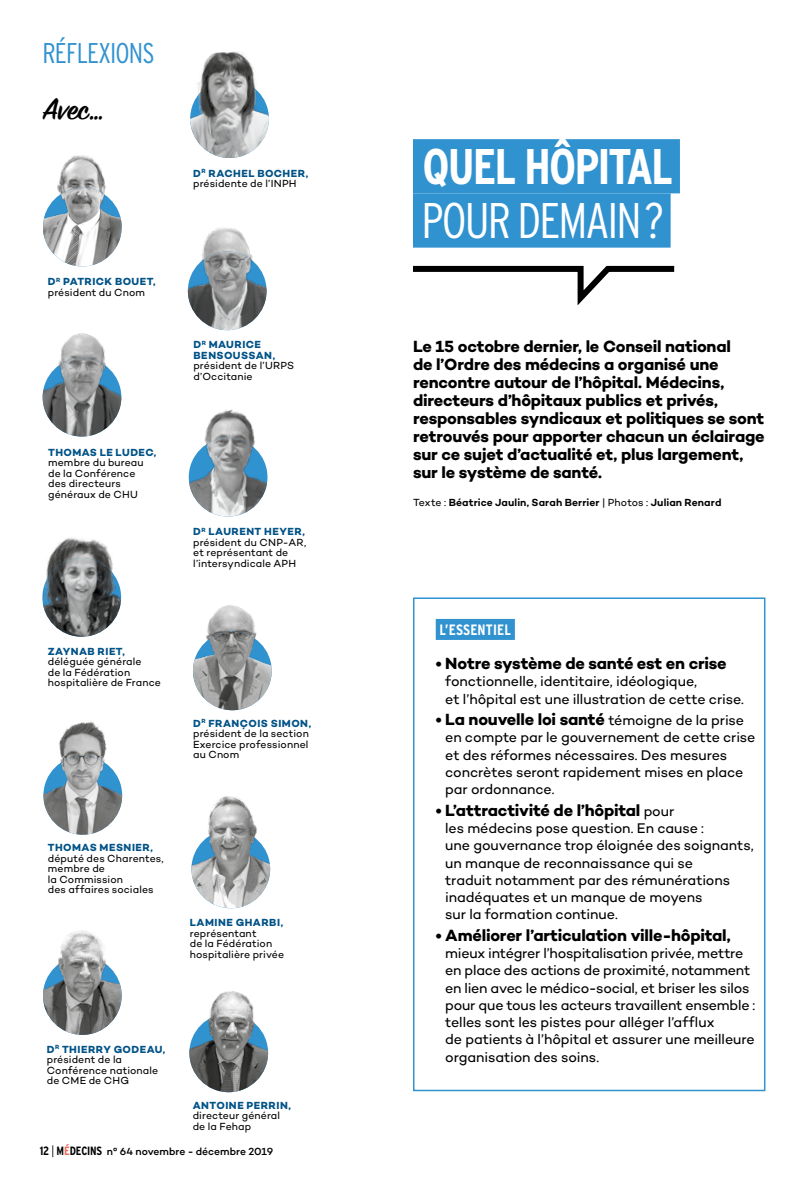
<style>
.page{position:relative;width:808px;height:1191px;background:#fff}
.page>*{position:absolute;margin:0;border:0;box-sizing:border-box;transform-origin:0 0}
.t1{font:700 condensed 49.95px "Interstate";letter-spacing:-.04em;color:#fff}
.t2{font:300 condensed 49.95px "Interstate";letter-spacing:-.04em;color:#fff}
.t3{font:600 33.3px "Sign Painter House Script";color:#000}
.t4{font:300 condensed 28.5px "Interstate";letter-spacing:-.03em;color:#3192d0}
.t5{font:700 16.5px/18px "Campton";letter-spacing:-.015em;color:#000}
.t6{font:700 condensed 15px "Interstate";letter-spacing:.01em;color:#fff}
.t7{font:14.25px/17.2px "Campton";letter-spacing:-.01em;color:#000}
.t8{font:10.5px/10.5px "Campton";letter-spacing:.01em;color:#000}
.t9{font:700 10.5px/10.5px "Campton";letter-spacing:.045em;color:#005287}
.t10{font:600 10.5px "Campton";letter-spacing:.01em;color:#000}
.t11{font:500 10.5px "Campton";color:#000}
.s1{font-weight:700;color:#005287}
.s2{font-family:"Interstate";font-weight:700;font-stretch:condensed;font-size:12px}
.s3{font-family:"Interstate";font-weight:300;font-stretch:condensed;font-size:12px}
.s4{font-family:"Interstate";font-weight:700;font-stretch:condensed;font-size:12px;color:#ed6a5b}
.s5{font-weight:400}
.s6{font-weight:400;font-size:14.25px}
</style>
<div class="page">
<img style="left:46px;top:537px;width:75px;height:54px">
<svg style="left:413px;top:265px;width:262px;height:41px"></svg>
<img style="left:57px;top:155px;width:57px;height:48px">
<img style="left:43px;top:188px;width:79px;height:78px;border-radius:39px">
<img style="left:43px;top:956px;width:79px;height:78px;border-radius:39px">
<img style="left:45px;top:930px;width:72px;height:76px">
<img style="left:191px;top:829px;width:79px;height:79px;border-radius:39px">
<img style="left:196px;top:796px;width:68px;height:89px">
<img style="left:44px;top:333px;width:78px;height:67px">
<img style="left:43px;top:358px;width:78px;height:78px;border-radius:39px">
<img style="left:191px;top:227px;width:62px;height:47px">
<img style="left:188px;top:251px;width:79px;height:79px;border-radius:39px">
<img style="left:42px;top:558px;width:79px;height:78px;border-radius:39px">
<img style="left:189px;top:409px;width:78px;height:79px">
<img style="left:189px;top:438px;width:78px;height:78px;border-radius:39px">
<img style="left:190px;top:79px;width:79px;height:79px;border-radius:39px">
<img style="left:190px;top:51px;width:74px;height:70px">
<img style="left:57px;top:721px;width:62px;height:58px">
<img style="left:43px;top:756px;width:79px;height:78px;border-radius:39px">
<img style="left:189px;top:1013px;width:79px;height:79px;border-radius:39px">
<img style="left:193px;top:991px;width:67px;height:71px">
<img style="left:206px;top:605px;width:51px;height:35px">
<img style="left:193px;top:631px;width:79px;height:79px;border-radius:39px">
<div style="left:413px;top:139px;width:267px;height:54px;background:#3192d0"></div>
<div style="left:413px;top:193px;width:258px;height:55px;background:#3192d0"></div>
<div style="left:436px;top:619px;width:79px;height:21px;background:#3192d0"></div>
<div style="left:413px;top:597px;width:352px;height:494px;border:2px solid #3192d0"></div>
<h3 class="t4" style="left:43px;top:37px;width:114px">RÉFLEXIONS</h3>
<h2 class="t3" style="left:43px;top:89px;width:63px">Avec…</h2>
<p class="t8" style="left:193px;top:168px;width:117px"><span class="s1">D</span><sup>R</sup> <span class="s1">RACHEL BOCHER, </span>présidente de l’INPH</p>
<p class="t8" style="left:48px;top:276px;width:109px"><span class="s1">D</span><sup>R</sup> <span class="s1">PATRICK BOUET, </span>président du Cnom</p>
<p class="t9" style="left:48px;top:446px;width:110px">THOMAS LE LUDEC,</p>
<p class="t8" style="left:48px;top:457px;width:97px">membre du bureau de la Conférence des directeurs généraux de CHU</p>
<p class="t9" style="left:48px;top:645px;width:78px">ZAYNAB RIET,</p>
<p class="t8" style="left:48px;top:656px;width:115px">déléguée générale<br>de la Fédération hospitalière de France</p>
<p class="t9" style="left:193px;top:339px;width:83px">D<sup>R</sup> MAURICE<br>BENSOUSSAN,</p>
<p class="t8" style="left:193px;top:360px;width:102px">président de l’URPS d’Occitanie</p>
<p class="t8" style="left:193px;top:526px;width:115px"><span class="s1">D</span><sup>R</sup> <span class="s1">LAURENT HEYER, </span>président du CNP-AR, et représentant de l’intersyndicale APH</p>
<p class="t8" style="left:193px;top:718px;width:120px"><span class="s1">D</span><sup>R</sup> <span class="s1">FRANÇOIS SIMON, </span>président de la section<br>Exercice professionnel au Cnom</p>
<p class="t9" style="left:48px;top:842px;width:107px">THOMAS MESNIER,</p>
<p class="t8" style="left:48px;top:852px;width:117px">député des Charentes, membre de<br>la Commission<br>des affaires sociales</p>
<p class="t9" style="left:190px;top:917px;width:95px">LAMINE GHARBI,</p>
<p class="t8" style="left:190px;top:927px;width:96px">représentant<br>de la Fédération hospitalière privée</p>
<p class="t8" style="left:47px;top:1043px;width:120px"><span class="s1">D</span><sup>R</sup> <span class="s1">THIERRY GODEAU, </span>président de la<br>Conférence nationale de CME de CHG</p>
<p class="t9" style="left:193px;top:1099px;width:100px">ANTOINE PERRIN,</p>
<p class="t8" style="left:193px;top:1110px;width:89px">directeur général de la Fehap</p>
<p class="t11" style="left:40px;top:1145px;width:235px"><span class="s2">12</span> <span class="s3">|</span> <span class="s2">M</span><span class="s4">É</span><span class="s2">DECINS</span> n° 64 novembre - décembre 2019</p>
<h1 class="t1" style="left:422px;top:138px;width:252px">QUEL HÔPITAL</h1>
<h1 class="t2" style="left:421px;top:192px;width:244px">POUR DEMAIN?</h1>
<p class="t5" style="left:413px;top:337px;width:353px">Le 15 octobre dernier, le Conseil national<br>de l’Ordre des médecins a organisé une rencontre autour de l’hôpital. Médecins, directeurs d’hôpitaux publics et privés, responsables syndicaux et politiques se sont retrouvés pour apporter chacun un éclairage sur ce sujet d’actualité et, plus largement, sur le système de santé.</p>
<p class="t10" style="left:413px;top:496px;width:310px"><span class="s5">Texte :</span> Béatrice Jaulin, Sarah Berrier <span class="s5">| Photos :</span> Julian Renard</p>
<p class="t6" style="left:439px;top:622px;width:73px">L’ESSENTIEL</p>
<p class="t5" style="left:436px;top:654px;width:292px">• Notre système de santé est en crise</p>
<p class="t7" style="left:445px;top:672px;width:300px">fonctionnelle, identitaire, idéologique,<br>et l’hôpital est une illustration de cette crise.</p>
<p class="t5" style="left:436px;top:710px;width:310px">• La nouvelle loi santé <span class="s6">témoigne de la prise</span></p>
<p class="t7" style="left:445px;top:728px;width:312px">en compte par le gouvernement de cette crise et des réformes nécessaires. Des mesures concrètes seront rapidement mises en place par ordonnance.</p>
<p class="t5" style="left:436px;top:801px;width:240px">• L’attractivité de l’hôpital <span class="s6">pour</span></p>
<p class="t7" style="left:445px;top:819px;width:310px">les médecins pose question. En cause :<br>une gouvernance trop éloignée des soignants, un manque de reconnaissance qui se<br>traduit notamment par des rémunérations inadéquates et un manque de moyens<br>sur la formation continue.</p>
<p class="t5" style="left:436px;top:926px;width:296px">• Améliorer l’articulation ville-hôpital,</p>
<p class="t7" style="left:445px;top:944px;width:312px">mieux intégrer l’hospitalisation privée, mettre en place des actions de proximité, notamment en lien avec le médico-social, et briser les silos pour que tous les acteurs travaillent ensemble : telles sont les pistes pour alléger l’afflux<br>de patients à l’hôpital et assurer une meilleure organisation des soins.</p>
</div>
